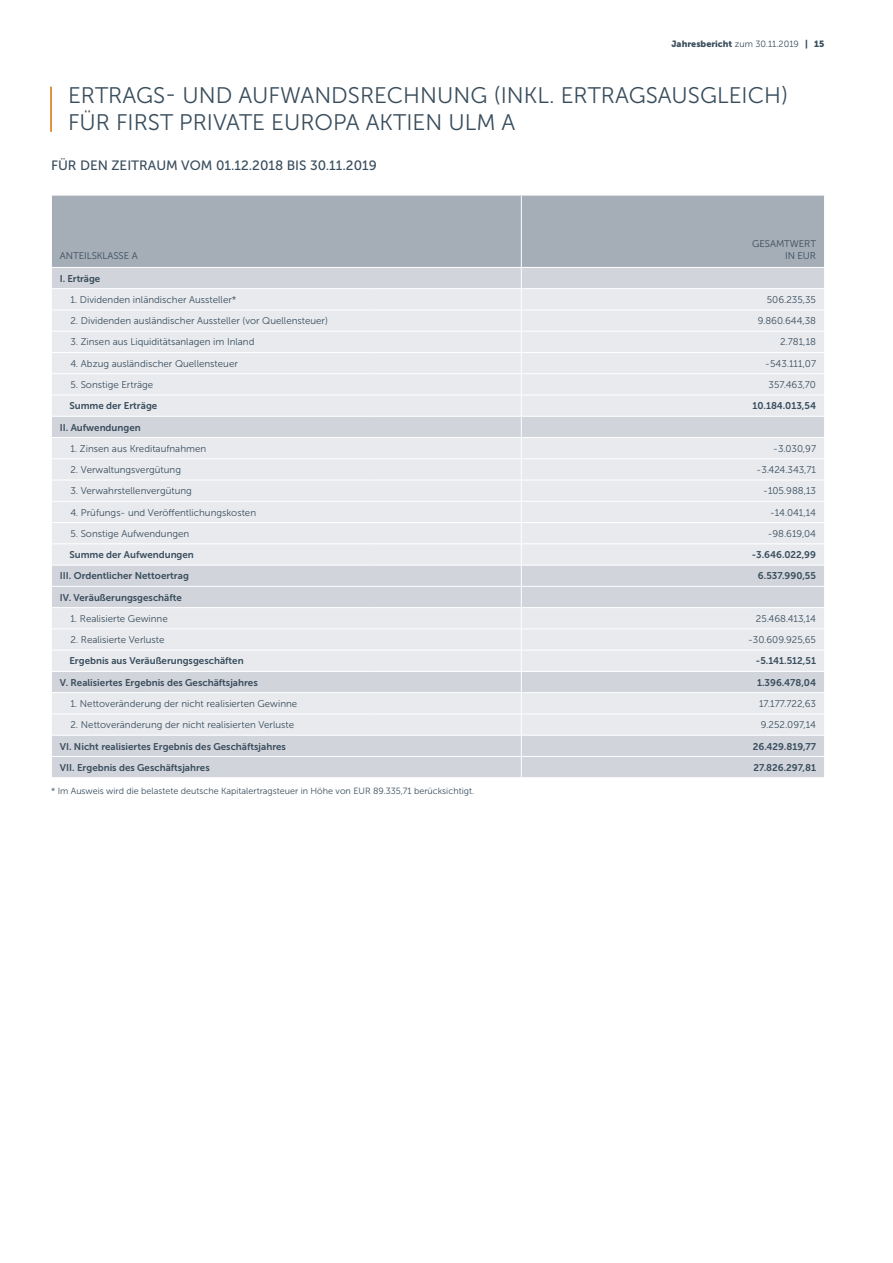
<style>
.page{position:relative;width:893px;height:1263px;background:#fff}
.page>*{position:absolute;margin:0;border:0;box-sizing:border-box;transform-origin:0 0}
.t1{font:22.5px/27px "Museo Sans 300";color:#394d5c}
.t2{font:13.5px "Museo Sans 500";color:#394d5c}
.t3{font:9.75px/11.7px "Museo Sans 300";color:#394d5c;text-align:right}
.t4{font:9.75px "Museo Sans 700";color:#394d5c}
.t5{font:9px "Museo Sans 300";color:#394d5c}
.t6{font:9px "Museo Sans 900";color:#394d5c}
.s1{font-family:"Museo Sans 300"}
</style>
<div class="page">
<hr style="left:50px;top:87px;width:2px;height:45px;background:#dc6b02">
<div style="left:52px;top:196px;width:772px;height:71px;background:#a5adb7"></div>
<div style="left:52px;top:268px;width:772px;height:509px;background:#d1d4db"></div>
<svg style="left:52px;top:289px;width:772px;height:446px;background:#e3e6ea"></svg>
<hr style="left:51px;top:288px;width:319px;height:1px;background:#fff">
<hr style="left:521px;top:288px;width:304px;height:1px;background:#fff">
<hr style="left:521px;top:310px;width:303px;height:1px;background:#fff">
<hr style="left:521px;top:331px;width:303px;height:1px;background:#fff">
<hr style="left:521px;top:352px;width:303px;height:1px;background:#fff">
<hr style="left:521px;top:373px;width:303px;height:1px;background:#fff">
<hr style="left:521px;top:395px;width:303px;height:1px;background:#fff">
<hr style="left:521px;top:416px;width:303px;height:1px;background:#fff">
<hr style="left:521px;top:437px;width:303px;height:1px;background:#fff">
<hr style="left:521px;top:458px;width:303px;height:1px;background:#fff">
<hr style="left:521px;top:480px;width:303px;height:1px;background:#fff">
<hr style="left:521px;top:501px;width:303px;height:1px;background:#fff">
<hr style="left:521px;top:522px;width:303px;height:1px;background:#fff">
<hr style="left:521px;top:543px;width:303px;height:1px;background:#fff">
<hr style="left:521px;top:565px;width:303px;height:1px;background:#fff">
<hr style="left:521px;top:586px;width:303px;height:1px;background:#fff">
<hr style="left:521px;top:607px;width:303px;height:1px;background:#fff">
<hr style="left:521px;top:628px;width:303px;height:1px;background:#fff">
<hr style="left:521px;top:650px;width:303px;height:1px;background:#fff">
<hr style="left:521px;top:671px;width:303px;height:1px;background:#fff">
<hr style="left:521px;top:692px;width:303px;height:1px;background:#fff">
<hr style="left:521px;top:713px;width:303px;height:1px;background:#fff">
<hr style="left:521px;top:735px;width:303px;height:1px;background:#fff">
<hr style="left:521px;top:756px;width:303px;height:1px;background:#fff">
<hr style="left:52px;top:310px;width:318px;height:1px;background:#fff">
<hr style="left:52px;top:331px;width:318px;height:1px;background:#fff">
<hr style="left:52px;top:352px;width:318px;height:1px;background:#fff">
<hr style="left:52px;top:373px;width:318px;height:1px;background:#fff">
<hr style="left:52px;top:395px;width:318px;height:1px;background:#fff">
<hr style="left:52px;top:416px;width:318px;height:1px;background:#fff">
<hr style="left:52px;top:437px;width:318px;height:1px;background:#fff">
<hr style="left:52px;top:458px;width:318px;height:1px;background:#fff">
<hr style="left:52px;top:480px;width:318px;height:1px;background:#fff">
<hr style="left:52px;top:501px;width:318px;height:1px;background:#fff">
<hr style="left:52px;top:522px;width:318px;height:1px;background:#fff">
<hr style="left:52px;top:543px;width:318px;height:1px;background:#fff">
<hr style="left:52px;top:565px;width:318px;height:1px;background:#fff">
<hr style="left:52px;top:586px;width:318px;height:1px;background:#fff">
<hr style="left:52px;top:607px;width:318px;height:1px;background:#fff">
<hr style="left:52px;top:628px;width:318px;height:1px;background:#fff">
<hr style="left:52px;top:650px;width:318px;height:1px;background:#fff">
<hr style="left:52px;top:671px;width:318px;height:1px;background:#fff">
<hr style="left:52px;top:692px;width:318px;height:1px;background:#fff">
<hr style="left:52px;top:713px;width:318px;height:1px;background:#fff">
<hr style="left:52px;top:735px;width:318px;height:1px;background:#fff">
<hr style="left:52px;top:756px;width:318px;height:1px;background:#fff">
<hr style="left:370px;top:310px;width:151px;height:1px;background:#fff">
<hr style="left:370px;top:331px;width:151px;height:1px;background:#fff">
<hr style="left:370px;top:352px;width:151px;height:1px;background:#fff">
<hr style="left:370px;top:373px;width:151px;height:1px;background:#fff">
<hr style="left:370px;top:395px;width:151px;height:1px;background:#fff">
<hr style="left:370px;top:416px;width:151px;height:1px;background:#fff">
<hr style="left:370px;top:437px;width:151px;height:1px;background:#fff">
<hr style="left:370px;top:458px;width:151px;height:1px;background:#fff">
<hr style="left:370px;top:480px;width:151px;height:1px;background:#fff">
<hr style="left:370px;top:501px;width:151px;height:1px;background:#fff">
<hr style="left:370px;top:522px;width:151px;height:1px;background:#fff">
<hr style="left:370px;top:543px;width:151px;height:1px;background:#fff">
<hr style="left:370px;top:565px;width:151px;height:1px;background:#fff">
<hr style="left:370px;top:586px;width:151px;height:1px;background:#fff">
<hr style="left:370px;top:607px;width:151px;height:1px;background:#fff">
<hr style="left:370px;top:628px;width:151px;height:1px;background:#fff">
<hr style="left:370px;top:650px;width:151px;height:1px;background:#fff">
<hr style="left:370px;top:671px;width:151px;height:1px;background:#fff">
<hr style="left:370px;top:692px;width:151px;height:1px;background:#fff">
<hr style="left:370px;top:713px;width:151px;height:1px;background:#fff">
<hr style="left:370px;top:735px;width:151px;height:1px;background:#fff">
<hr style="left:370px;top:756px;width:151px;height:1px;background:#fff">
<hr style="left:370px;top:288px;width:151px;height:1px;background:#fff">
<hr style="left:521px;top:196px;width:1px;height:71px;background:#fff">
<svg style="left:521px;top:268px;width:1px;height:509px"></svg>
<p class="t6" style="left:671px;top:39px;width:154px">Jahresbericht <span class="s1">zum 30.11.2019</span> | 15</p>
<h1 class="t1" style="left:68px;top:82px;width:722px">ERTRAGS- UND AUFWANDSRECHNUNG (INKL. ERTRAGSAUSGLEICH)<br>FÜR FIRST PRIVATE EUROPA AKTIEN ULM A</h1>
<h2 class="t2" style="left:51px;top:157px;width:327px">FÜR DEN ZEITRAUM VOM 01.12.2018 BIS 30.11.2019</h2>
<p class="t3" style="left:60px;top:250px;width:79px">ANTEILSKLASSE A</p>
<p class="t3" style="left:752px;top:238px;width:65px">GESAMTWERT<br>IN EUR</p>
<p class="t4" style="left:60px;top:273px;width:42px">I. Erträge</p>
<p class="t3" style="left:70px;top:294px;width:168px">1. Dividenden inländischer Aussteller*</p>
<p class="t3" style="left:767px;top:294px;width:51px">506.235,35</p>
<p class="t3" style="left:70px;top:315px;width:259px">2. Dividenden ausländischer Aussteller (vor Quellensteuer)</p>
<p class="t3" style="left:758px;top:315px;width:60px">9.860.644,38</p>
<p class="t3" style="left:70px;top:336px;width:186px">3. Zinsen aus Liquiditätsanlagen im Inland</p>
<p class="t3" style="left:780px;top:336px;width:38px">2.781,18</p>
<p class="t3" style="left:70px;top:358px;width:169px">4. Abzug ausländischer Quellensteuer</p>
<p class="t3" style="left:765px;top:358px;width:52px">-543.111,07</p>
<p class="t3" style="left:70px;top:379px;width:84px">5. Sonstige Erträge</p>
<p class="t3" style="left:769px;top:379px;width:49px">357.463,70</p>
<p class="t4" style="left:69px;top:400px;width:89px">Summe der Erträge</p>
<p class="t4" style="left:752px;top:400px;width:65px">10.184.013,54</p>
<p class="t4" style="left:60px;top:422px;width:82px">II. Aufwendungen</p>
<p class="t3" style="left:70px;top:443px;width:137px">1. Zinsen aus Kreditaufnahmen</p>
<p class="t3" style="left:773px;top:443px;width:44px">-3.030,97</p>
<p class="t3" style="left:70px;top:464px;width:112px">2. Verwaltungsvergütung</p>
<p class="t3" style="left:757px;top:464px;width:61px">-3.424.343,71</p>
<p class="t3" style="left:70px;top:485px;width:123px">3. Verwahrstellenvergütung</p>
<p class="t3" style="left:763px;top:485px;width:54px">-105.988,13</p>
<p class="t3" style="left:70px;top:506px;width:187px">4. Prüfungs- und Veröffentlichungskosten</p>
<p class="t3" style="left:770px;top:506px;width:47px">-14.041,14</p>
<p class="t3" style="left:70px;top:528px;width:120px">5. Sonstige Aufwendungen</p>
<p class="t3" style="left:768px;top:528px;width:50px">-98.619,04</p>
<p class="t4" style="left:69px;top:549px;width:126px">Summe der Aufwendungen</p>
<p class="t4" style="left:752px;top:549px;width:66px">-3.646.022,99</p>
<p class="t4" style="left:60px;top:571px;width:130px">III. Ordentlicher Nettoertrag</p>
<p class="t4" style="left:758px;top:571px;width:60px">6.537.990,55</p>
<p class="t4" style="left:60px;top:592px;width:124px">IV. Veräußerungsgeschäfte</p>
<p class="t3" style="left:70px;top:613px;width:99px">1. Realisierte Gewinne</p>
<p class="t3" style="left:756px;top:613px;width:62px">25.468.413,14</p>
<p class="t3" style="left:70px;top:634px;width:96px">2. Realisierte Verluste</p>
<p class="t3" style="left:748px;top:634px;width:69px">-30.609.925,65</p>
<p class="t4" style="left:69px;top:656px;width:176px">Ergebnis aus Veräußerungsgeschäften</p>
<p class="t4" style="left:756px;top:656px;width:62px">-5.141.512,51</p>
<p class="t4" style="left:60px;top:677px;width:199px">V. Realisiertes Ergebnis des Geschäftsjahres</p>
<p class="t4" style="left:757px;top:677px;width:60px">1.396.478,04</p>
<p class="t3" style="left:70px;top:698px;width:228px">1. Nettoveränderung der nicht realisierten Gewinne</p>
<p class="t3" style="left:759px;top:698px;width:59px">17.177.722,63</p>
<p class="t3" style="left:70px;top:719px;width:225px">2. Nettoveränderung der nicht realisierten Verluste</p>
<p class="t3" style="left:761px;top:719px;width:57px">9.252.097,14</p>
<p class="t4" style="left:60px;top:741px;width:228px">VI. Nicht realisiertes Ergebnis des Geschäftsjahres</p>
<p class="t4" style="left:753px;top:741px;width:65px">26.429.819,77</p>
<p class="t4" style="left:60px;top:762px;width:151px">VII. Ergebnis des Geschäftsjahres</p>
<p class="t4" style="left:753px;top:762px;width:64px">27.826.297,81</p>
<p class="t5" style="left:51px;top:786px;width:425px">* Im Ausweis wird die belastete deutsche Kapitalertragsteuer in Höhe von EUR 89.335,71 berücksichtigt.</p>
</div>
